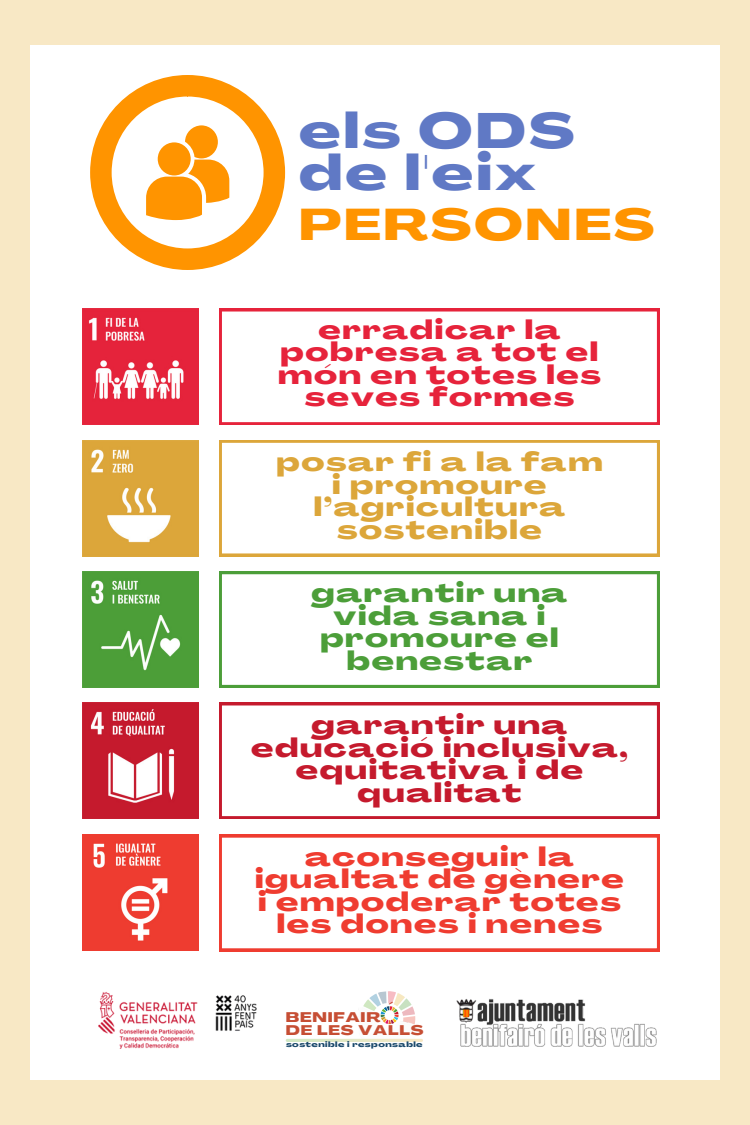
<style>
.page{position:relative;width:750px;height:1125px;background:#f8e8c5}
.page>*{position:absolute;margin:0;border:0;box-sizing:border-box;transform-origin:0 0}
.t1{font:800 48.88px/42.2px "Agrandir Grand";letter-spacing:.065em;color:#6079c5}
.t2{font:800 43.75px "Agrandir Grand";letter-spacing:.065em;color:#ff9400}
.t3{font:800 26.25px/22.5px "Agrandir Grand";letter-spacing:.065em;color:#ef3c30;text-align:center}
.t4{font:800 26.25px/22.5px "Agrandir Grand";letter-spacing:.065em;color:#c51a2d;text-align:center}
.t5{font:800 26.25px/22.5px "Agrandir Grand";letter-spacing:.065em;color:#e6233b;text-align:center}
.t6{font:800 26.25px/22.5px "Agrandir Grand";letter-spacing:.065em;color:#dca63a;text-align:center}
.t7{font:800 26.25px/22.5px "Agrandir Grand";letter-spacing:.065em;color:#4c9e39;text-align:center}
.t8{font:800 15.88px "Agrandir Grand";color:#c64e34}
.t9{font:800 13.75px "Agrandir Grand";letter-spacing:.065em;color:#c64e34}
.t10{font:800 7.5px "Agrandir Grand";letter-spacing:.065em;color:#1a496b}
</style>
<div class="page">
<div style="left:30px;top:45px;width:690px;height:1035px;background:#fff"></div>
<svg style="left:361px;top:991px;width:54px;height:48px"></svg>
<img style="left:456px;top:999px;width:130px;height:22px">
<img style="left:460px;top:1016px;width:197px;height:31px">
<img style="left:98px;top:992px;width:159px;height:57px">
<svg style="left:90px;top:75px;width:195px;height:195px"></svg>
<svg style="left:146px;top:125px;width:83px;height:95px"></svg>
<img style="left:82px;top:309px;width:116px;height:116px">
<img style="left:82px;top:440px;width:116px;height:116px">
<img style="left:82px;top:571px;width:116px;height:117px">
<img style="left:82px;top:703px;width:116px;height:116px">
<img style="left:82px;top:835px;width:116px;height:116px">
<svg style="left:219px;top:309px;width:441px;height:116px"></svg>
<svg style="left:219px;top:440px;width:441px;height:116px"></svg>
<svg style="left:219px;top:571px;width:441px;height:117px"></svg>
<svg style="left:219px;top:703px;width:441px;height:116px"></svg>
<svg style="left:219px;top:835px;width:441px;height:116px"></svg>
<p class="t1" style="left:299px;top:114px;width:277px">els ODS de l'eix</p>
<p class="t2" style="left:299px;top:207px;width:357px">PERSONES</p>
<p class="t5" style="left:278px;top:321px;width:324px">erradicar la pobresa a tot el món en totes les seves formes</p>
<p class="t6" style="left:276px;top:453px;width:328px">posar fi a la fam</p>
<p class="t6" style="left:314px;top:476px;width:253px">i promoure l’agricultura sostenible</p>
<p class="t7" style="left:312px;top:585px;width:257px">garantir una</p>
<p class="t7" style="left:320px;top:607px;width:240px">vida sana i promoure el benestar</p>
<p class="t4" style="left:251px;top:716px;width:378px">garantir una educació inclusiva, equitativa i de qualitat</p>
<p class="t3" style="left:255px;top:848px;width:370px">aconseguir la igualtat de gènere i empoderar totes les dones i nenes</p>
<p class="t8" style="left:389px;top:1002px;width:7px">´</p>
<p class="t9" style="left:286px;top:1011px;width:96px">BENIFAIR</p>
<p class="t9" style="left:286px;top:1025px;width:139px">DE LES VALLS</p>
<p class="t10" style="left:286px;top:1042px;width:138px">sostenible i responsable</p>
</div>
